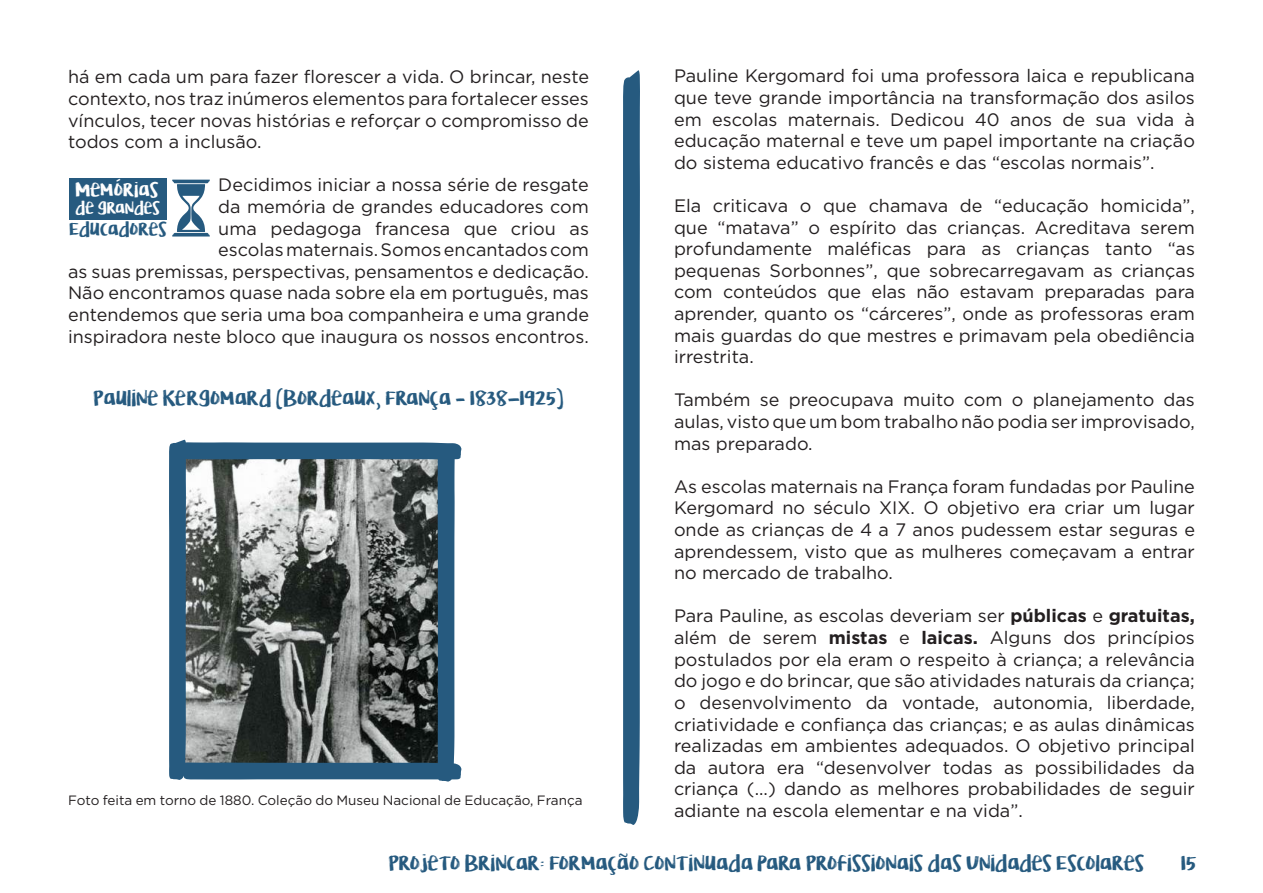
<style>
.page{position:relative;width:1263px;height:893px;background:#fff}
.page>*{position:absolute;margin:0;border:0;box-sizing:border-box;transform-origin:0 0}
.t1{font:18px/21.6px "Gotham";color:#231f20;text-align:justify}
.t2{font:18px "KG Lifeis Messy";color:#265a7f}
.t3{font:16.65px "KG Lifeis Messy";color:#fff}
.t4{font:15.9px "KG Lifeis Messy";color:#265a7f}
.t5{font:14.4px "KG Lifeis Messy";color:#fff}
.t6{font:13.5px "Gotham";color:#231f20}
.s1{font-weight:700}
</style>
<div class="page">
<svg style="left:623px;top:70px;width:17px;height:755px;background:#2d5f83"></svg>
<svg style="left:172px;top:180px;width:38px;height:57px"></svg>
<div style="left:69px;top:178px;width:98px;height:42px;background:#265a7f"></div>
<svg style="left:169px;top:440px;width:292px;height:342px;background:#647278"></svg>
<p class="t1" style="left:68px;top:66px;width:522px">há em cada um para fazer florescer a vida. O brincar, neste contexto, nos traz inúmeros elementos para fortalecer esses vínculos, tecer novas histórias e reforçar o compromisso de todos com a inclusão.</p>
<p class="t1" style="left:68px;top:174px;width:522px;text-align:right">Decidimos iniciar a nossa série de resgate<br>da memória de grandes educadores com<br>uma pedagoga francesa que criou as<br>escolas maternais. Somos encantados com<br>as suas premissas, perspectivas, pensamentos e dedicação.<br>Não encontramos quase nada sobre ela em português, mas entendemos que seria uma boa companheira e uma grande inspiradora neste bloco que inaugura os nossos encontros.</p>
<p class="t3" style="left:76px;top:177px;width:84px">MEMÓRIAS</p>
<p class="t5" style="left:76px;top:197px;width:86px">DE GRANDES</p>
<p class="t4" style="left:70px;top:217px;width:99px">EDUCADORES</p>
<p class="t2" style="left:93px;top:385px;width:472px">PAULINE KERGOMARD (BORDEAUX, FRANÇA – 1838-1925)</p>
<p class="t6" style="left:68px;top:792px;width:516px">Foto feita em torno de 1880. Coleção do Museu Nacional de Educação, França</p>
<p class="t1" style="left:674px;top:65px;width:522px">Pauline Kergomard foi uma professora laica e republicana que teve grande importância na transformação dos asilos em escolas maternais. Dedicou 40 anos de sua vida à educação maternal e teve um papel importante na criação do sistema educativo francês e das “escolas normais”.</p>
<p class="t1" style="left:674px;top:194px;width:522px">Ela criticava o que chamava de “educação homicida”, que “matava” o espírito das crianças. Acreditava serem profundamente maléficas para as crianças tanto “as pequenas Sorbonnes”, que sobrecarregavam as crianças com conteúdos que elas não estavam preparadas para aprender, quanto os “cárceres”, onde as professoras eram mais guardas do que mestres e primavam pela obediência irrestrita.</p>
<p class="t1" style="left:674px;top:389px;width:522px">Também se preocupava muito com o planejamento das aulas, visto que um bom trabalho não podia ser improvisado, mas preparado.</p>
<p class="t1" style="left:674px;top:475px;width:522px">As escolas maternais na França foram fundadas por Pauline Kergomard no século XIX. O objetivo era criar um lugar onde as crianças de 4 a 7 anos pudessem estar seguras e aprendessem, visto que as mulheres começavam a entrar no mercado de trabalho.</p>
<p class="t1" style="left:674px;top:605px;width:522px">Para Pauline, as escolas deveriam ser <span class="s1">públicas</span> e <span class="s1">gratuitas, </span>além de serem <span class="s1">mistas</span> e <span class="s1">laicas.</span> Alguns dos princípios postulados por ela eram o respeito à criança; a relevância do jogo e do brincar, que são atividades naturais da criança; o desenvolvimento da vontade, autonomia, liberdade, criatividade e confiança das crianças; e as aulas dinâmicas realizadas em ambientes adequados. O objetivo principal da autora era “desenvolver todas as possibilidades da criança (...) dando as melhores probabilidades de seguir adiante na escola elementar e na vida”.</p>
<p class="t2" style="left:388px;top:849px;width:757px">PROJETO BRINCAR: FORMAÇÃO CONTINUADA PARA PROFISSIONAIS DAS UNIDADES ESCOLARES</p>
<p class="t2" style="left:1181px;top:849px;width:17px">15</p>
</div>
